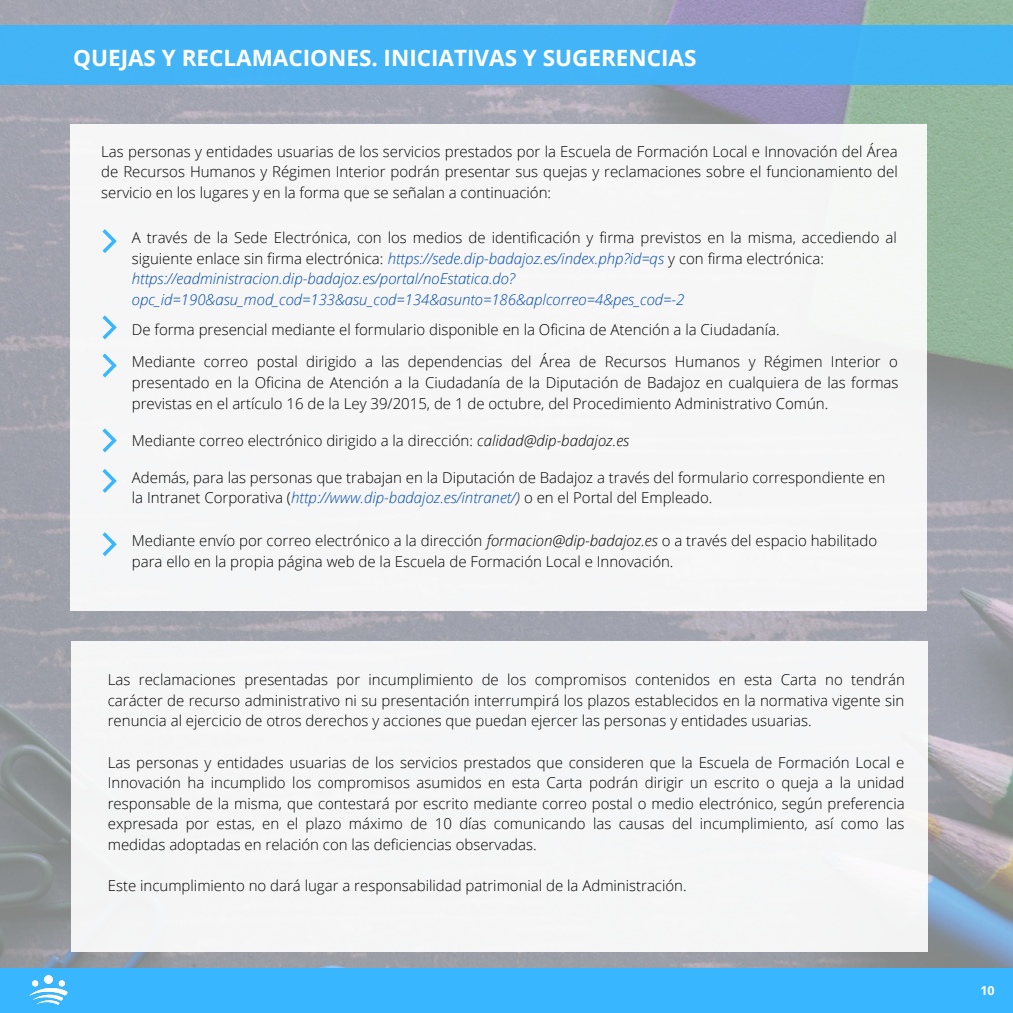
<style>
.page{position:relative;width:1013px;height:1013px;background:#fff}
.page>*{position:absolute;margin:0;border:0;box-sizing:border-box;transform-origin:0 0}
.t1{font:700 22.5px "Open Sans";color:#fff}
.t2{font:300 15px/20.6px "Open Sans";color:#000;text-align:justify}
.t3{font:italic 300 15px/20.6px "Open Sans";color:#004aad}
.t4{font:700 12.5px "Open Sans";color:#fff}
.s1{font-style:italic;color:#004aad}
.s2{font-style:italic}
.s3{font-style:italic;color:#1b1c1f}
</style>
<div class="page">
<img style="left:0;top:0;width:1012px;height:968px">
<div style="left:0;top:25px;width:1012px;height:59px;background:#43b4f6"></div>
<div style="left:0;top:968px;width:1012px;height:44px;background:#38b6ff"></div>
<img style="left:29px;top:975px;width:39px;height:30px">
<div style="left:70px;top:124px;width:856px;height:486px;background:#f6f6f7"></div>
<svg style="left:102px;top:229px;width:15px;height:24px"></svg>
<svg style="left:102px;top:315px;width:15px;height:24px"></svg>
<svg style="left:102px;top:353px;width:15px;height:24px"></svg>
<svg style="left:102px;top:428px;width:15px;height:24px"></svg>
<div style="left:72px;top:641px;width:856px;height:310px;background:#f5f6f7"></div>
<svg style="left:102px;top:469px;width:15px;height:24px"></svg>
<svg style="left:102px;top:532px;width:15px;height:24px"></svg>
<p class="t1" style="left:73px;top:42px;width:625px">QUEJAS Y RECLAMACIONES. INICIATIVAS Y SUGERENCIAS</p>
<p class="t2" style="left:101px;top:140px;width:798px">Las personas y entidades usuarias de los servicios prestados por la Escuela de Formación Local e Innovación del Área de Recursos Humanos y Régimen Interior podrán presentar sus quejas y reclamaciones sobre el funcionamiento del servicio en los lugares y en la forma que se señalan a continuación:</p>
<p class="t2" style="left:132px;top:227px;width:766px">A través de la Sede Electrónica, con los medios de identificación y firma previstos en la misma, accediendo al siguiente enlace sin firma electrónica: <span class="s1">https://sede.dip-badajoz.es/index.php?id=qs</span> y con firma electrónica:</p>
<p class="t3" style="left:132px;top:268px;width:554px">https://eadministracion.dip-badajoz.es/portal/noEstatica.do? opc_id=190&amp;asu_mod_cod=133&amp;asu_cod=134&amp;asunto=186&amp;aplcorreo=4&amp;pes_cod=-2</p>
<p class="t2" style="left:132px;top:318px;width:649px">De forma presencial mediante el formulario disponible en la Oficina de Atención a la Ciudadanía.</p>
<p class="t2" style="left:132px;top:351px;width:768px">Mediante correo postal dirigido a las dependencias del Área de Recursos Humanos y Régimen Interior o presentado en la Oficina de Atención a la Ciudadanía de la Diputación de Badajoz en cualquiera de las formas previstas en el artículo 16 de la Ley 39/2015, de 1 de octubre, del Procedimiento Administrativo Común.</p>
<p class="t2" style="left:132px;top:430px;width:499px">Mediante correo electrónico dirigido a la dirección: <span class="s2">calidad@dip-badajoz.es</span></p>
<p class="t2" style="left:132px;top:466px;width:755px">Además, para las personas que trabajan en la Diputación de Badajoz a través del formulario correspondiente en la Intranet Corporativa (<span class="s1">http://www.dip-badajoz.es/intranet/</span><span class="s3">)</span> o en el Portal del Empleado.</p>
<p class="t2" style="left:132px;top:530px;width:747px">Mediante envío por correo electrónico a la dirección <span class="s2">formacion@dip-badajoz.es</span> o a través del espacio habilitado para ello en la propia página web de la Escuela de Formación Local e Innovación.</p>
<p class="t2" style="left:108px;top:669px;width:798px">Las reclamaciones presentadas por incumplimiento de los compromisos contenidos en esta Carta no tendrán carácter de recurso administrativo ni su presentación interrumpirá los plazos establecidos en la normativa vigente sin renuncia al ejercicio de otros derechos y acciones que puedan ejercer las personas y entidades usuarias.</p>
<p class="t2" style="left:108px;top:751px;width:798px">Las personas y entidades usuarias de los servicios prestados que consideren que la Escuela de Formación Local e Innovación ha incumplido los compromisos asumidos en esta Carta podrán dirigir un escrito o queja a la unidad responsable de la misma, que contestará por escrito mediante correo postal o medio electrónico, según preferencia expresada por estas, en el plazo máximo de 10 días comunicando las causas del incumplimiento, así como las medidas adoptadas en relación con las deficiencias observadas.</p>
<p class="t2" style="left:108px;top:875px;width:580px">Este incumplimiento no dará lugar a responsabilidad patrimonial de la Administración.</p>
<p class="t4" style="left:980px;top:981px;width:16px">10</p>
</div>
